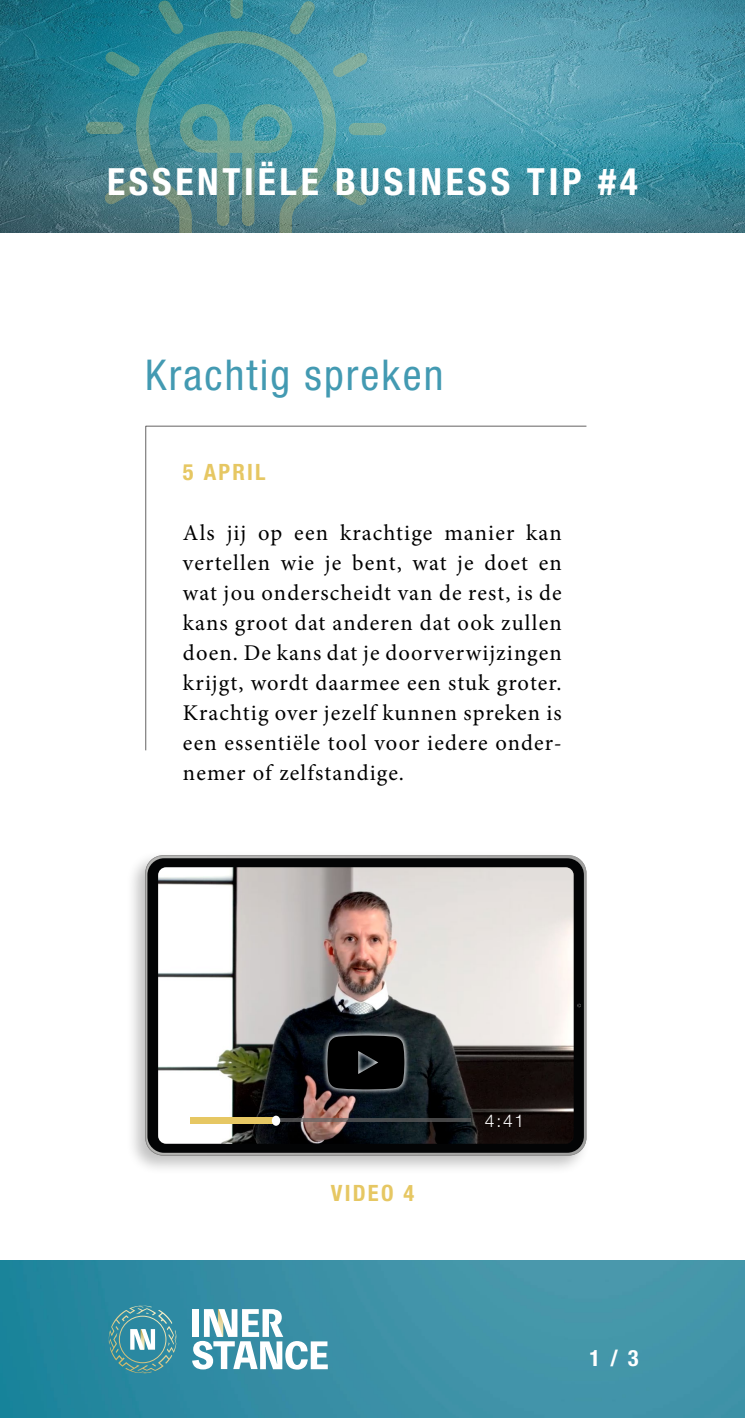
<style>
.page{position:relative;width:745px;height:1418px;background:#fff}
.page>*{position:absolute;margin:0;border:0;box-sizing:border-box;transform-origin:0 0}
.t1{font:condensed 42.5px "Helvetica Neue LT Pro";letter-spacing:.05em;color:#439ab2}
.t2{font:700 condensed 37.5px "Helvetica Neue LT Pro";letter-spacing:.1em;color:#fff}
.t3{font:22.5px/30px "Minion Pro";letter-spacing:.05em;color:#000;text-align:justify}
.t4{font:700 condensed 22.5px "Helvetica Neue LT Pro";letter-spacing:.1em;color:#e6c763}
.t5{font:700 condensed 22.5px "Helvetica Neue LT Pro";color:#fff}
.t6{font:300 17.5px "Helvetica Neue LT Pro";color:#fff}
</style>
<div class="page">
<img style="left:0;top:0;width:744px;height:233px">
<svg style="left:230px;top:0;width:13px;height:19px"></svg>
<svg style="left:157px;top:0;width:27px;height:28px"></svg>
<svg style="left:104px;top:51px;width:30px;height:26px"></svg>
<svg style="left:86px;top:122px;width:37px;height:12px"></svg>
<svg style="left:104px;top:179px;width:30px;height:26px"></svg>
<svg style="left:336px;top:180px;width:31px;height:26px"></svg>
<div style="left:348px;top:123px;width:38px;height:12px;background:#79ac9c;border-radius:6px"></div>
<svg style="left:336px;top:52px;width:32px;height:25px"></svg>
<svg style="left:288px;top:0;width:27px;height:28px"></svg>
<svg style="left:134px;top:28px;width:202px;height:205px;background:#4b9098"></svg>
<img style="left:0;top:1260px;width:744px;height:157px">
<svg style="left:145px;top:425px;width:442px;height:326px"></svg>
<svg style="left:192px;top:1308px;width:135px;height:61px"></svg>
<svg style="left:109px;top:1305px;width:67px;height:68px;background:#539ba6"></svg>
<div style="left:126px;top:850px;width:464px;height:325px;background:#000;opacity:.24"></div>
<svg style="left:146px;top:856px;width:439px;height:298px;background:#898988"></svg>
<svg style="left:147px;top:858px;width:436px;height:294px"></svg>
<svg style="left:577px;top:1003px;width:3px;height:4px"></svg>
<div style="left:190px;top:1117px;width:86px;height:6px;background:#e6c763"></div>
<hr style="left:275px;top:1118px;width:196px;height:3px;background:#646363">
<div style="left:272px;top:1115px;width:8px;height:10px;background:#fff;border-radius:50%"></div>
<div style="left:322px;top:1030px;width:87px;height:64px;background:#fff;opacity:.79"></div>
<svg style="left:327px;top:1035px;width:77px;height:54px;background:#0c0d0e"></svg>
<h2 class="t2" style="left:107px;top:159px;width:532px">ESSENTIËLE BUSINESS TIP #4</h2>
<h1 class="t1" style="left:145px;top:350px;width:299px">Krachtig spreken</h1>
<p class="t4" style="left:183px;top:458px;width:84px">5 APRIL</p>
<p class="t3" style="left:183px;top:518px;width:380px">Als jij op een krachtige manier kan vertellen wie je bent, wat je doet en wat jou onderscheidt van de rest, is de kans groot dat anderen dat ook zullen doen. De kans dat je doorverwijzingen krijgt, wordt daarmee een stuk groter.<br>Krachtig over jezelf kunnen spreken is een essentiële tool voor iedere onder&shy;nemer of zelfstandige.</p>
<p class="t4" style="left:330px;top:1178px;width:85px">VIDEO 4</p>
<p class="t6" style="left:484px;top:1110px;width:41px">4:41</p>
<p class="t5" style="left:589px;top:1343px;width:50px">1 / 3</p>
</div>
